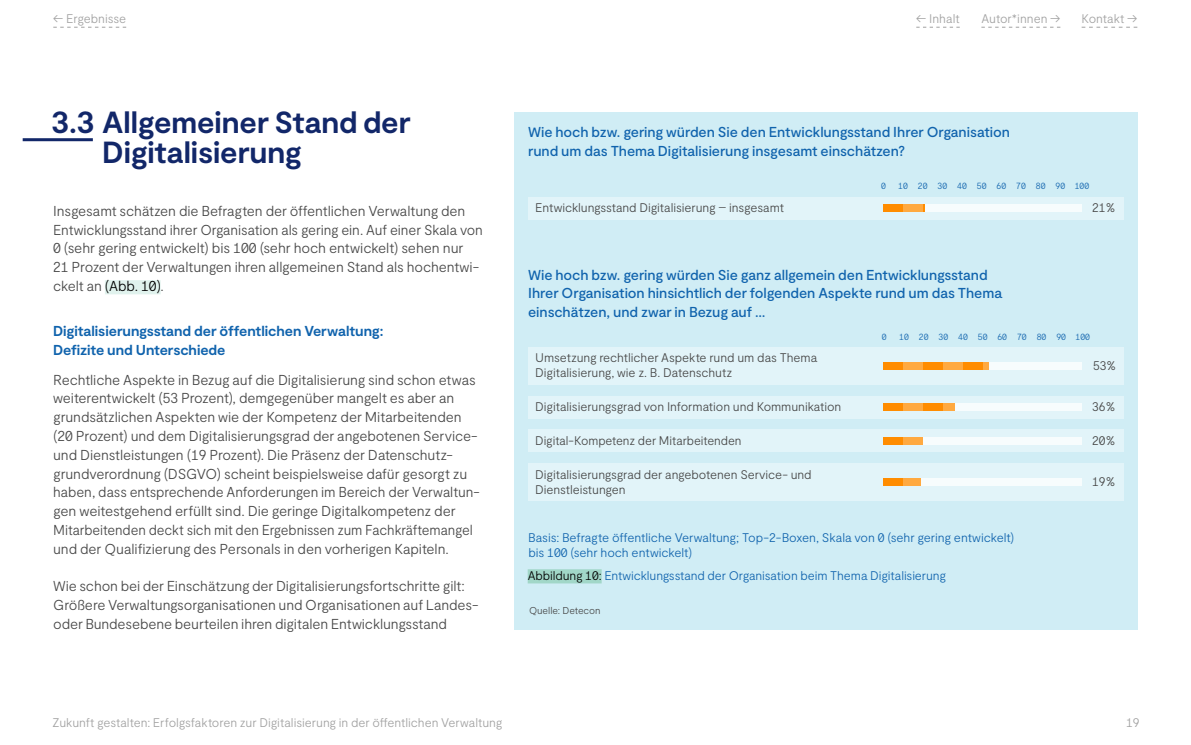
<style>
.page{position:relative;width:1191px;height:745px;background:#fff}
.page>*{position:absolute;margin:0;border:0;box-sizing:border-box;transform-origin:0 0}
.t1{font:700 30.5px/30px "Moderat";letter-spacing:-.005em;color:#122769}
.t2{font:300 14.38px/18.8px "Moderat";letter-spacing:-.005em;color:#464646}
.t3{font:500 14.38px/18.8px "Moderat";letter-spacing:-.005em;color:#1063ad}
.t4{font:700 14.38px/18.8px "Moderat";letter-spacing:-.005em;color:#1063ad}
.t5{font:300 12.5px/15px "Moderat";letter-spacing:-.005em;color:#464646}
.t6{font:300 12.5px/15px "Moderat";letter-spacing:-.005em;color:#1063ad}
.t7{font:300 12.5px "Moderat";color:#a1a1a1}
.t8{font:300 10px "Moderat";letter-spacing:-.005em;color:#464646}
.t9{font:300 9px "Moderat";color:#1063ad}
.s1{color:#000}
</style>
<div class="page">
<div style="left:514px;top:112px;width:623px;height:517px;background:#d0edf5"></div>
<div style="left:527px;top:569px;width:74px;height:14px;background:#a1d7c8"></div>
<div style="left:528px;top:347px;width:595px;height:37px;background:#e2f4f9"></div>
<div style="left:105px;top:280px;width:56px;height:14px;background:#e0f2ed"></div>
<div style="left:528px;top:429px;width:595px;height:23px;background:#e2f4f9"></div>
<div style="left:883px;top:437px;width:199px;height:7px;background:#f7fcfd"></div>
<div style="left:883px;top:437px;width:40px;height:7px;background:#ff8c00"></div>
<div style="left:903px;top:437px;width:20px;height:7px;background:#ffa940"></div>
<div style="left:528px;top:463px;width:595px;height:37px;background:#e2f4f9"></div>
<div style="left:883px;top:478px;width:199px;height:7px;background:#f7fcfd"></div>
<div style="left:883px;top:478px;width:38px;height:7px;background:#ff8c00"></div>
<div style="left:903px;top:478px;width:18px;height:7px;background:#ffa940"></div>
<div style="left:528px;top:197px;width:595px;height:22px;background:#e2f4f9"></div>
<div style="left:883px;top:204px;width:199px;height:8px;background:#f7fcfd"></div>
<div style="left:883px;top:204px;width:42px;height:8px;background:#ff8c00"></div>
<div style="left:903px;top:204px;width:20px;height:8px;background:#ffa940"></div>
<div style="left:528px;top:395px;width:595px;height:23px;background:#e2f4f9"></div>
<div style="left:883px;top:403px;width:199px;height:7px;background:#f7fcfd"></div>
<div style="left:883px;top:362px;width:199px;height:7px;background:#f7fcfd"></div>
<div style="left:883px;top:403px;width:72px;height:7px;background:#ff8c00"></div>
<div style="left:903px;top:403px;width:20px;height:7px;background:#ffa940"></div>
<div style="left:943px;top:403px;width:12px;height:7px;background:#ffa940"></div>
<div style="left:883px;top:362px;width:105px;height:7px;background:#ff8c00"></div>
<div style="left:903px;top:362px;width:20px;height:7px;background:#ffa940"></div>
<div style="left:943px;top:362px;width:20px;height:7px;background:#ffa940"></div>
<div style="left:982px;top:362px;width:6px;height:7px;background:#ffa940"></div>
<hr style="left:23px;top:138px;width:70px;height:3px;background:#122769">
<svg style="left:916px;top:27px;width:43px;height:1px"></svg>
<svg style="left:1081px;top:27px;width:56px;height:1px"></svg>
<svg style="left:981px;top:27px;width:79px;height:1px"></svg>
<svg style="left:53px;top:27px;width:73px;height:1px"></svg>
<p class="t7" style="left:53px;top:11px;width:74px">← Ergebnisse</p>
<p class="t7" style="left:916px;top:11px;width:45px">← Inhalt</p>
<p class="t7" style="left:981px;top:11px;width:80px">Autor*innen →</p>
<p class="t7" style="left:1081px;top:11px;width:57px">Kontakt →</p>
<h1 class="t1" style="left:102px;top:109px;width:310px;text-indent:-51px">3.3 Allgemeiner Stand der<br>Digitalisierung</h1>
<p class="t2" style="left:53px;top:201px;width:431px">Insgesamt schätzen die Befragten der öffentlichen Verwaltung den Entwicklungsstand ihrer Organisation als gering ein. Auf einer Skala von 0 (sehr gering entwickelt) bis 100 (sehr hoch entwickelt) sehen nur<br>21 Prozent der Verwaltungen ihren allgemeinen Stand als hochentwi&shy;ckelt an <span class="s1">(Abb. 10)</span>.</p>
<p class="t4" style="left:53px;top:322px;width:332px">Digitalisierungsstand der öffentlichen Verwaltung:<br>Defizite und Unterschiede</p>
<p class="t2" style="left:53px;top:370px;width:428px">Rechtliche Aspekte in Bezug auf die Digitalisierung sind schon etwas weiterentwickelt (53 Prozent), demgegenüber mangelt es aber an grundsätzlichen Aspekten wie der Kompetenz der Mitarbeitenden (20 Prozent) und dem Digitalisierungsgrad der angebotenen Service&shy;und Dienstleistungen (19 Prozent). Die Präsenz der Datenschutz&shy;grundverordnung (DSGVO) scheint beispielsweise dafür gesorgt zu haben, dass entsprechende Anforderungen im Bereich der Verwaltun&shy;gen weitestgehend erfüllt sind. Die geringe Digitalkompetenz der Mitarbeitenden deckt sich mit den Ergebnissen zum Fachkräftemangel und der Qualifizierung des Personals in den vorherigen Kapiteln.</p>
<p class="t2" style="left:53px;top:576px;width:427px">Wie schon bei der Einschätzung der Digitalisierungsfortschritte gilt:<br>Größere Verwaltungsorganisationen und Organisationen auf Landes&shy;oder Bundesebene beurteilen ihren digitalen Entwicklungsstand</p>
<p class="t3" style="left:528px;top:123px;width:483px">Wie hoch bzw. gering würden Sie den Entwicklungsstand Ihrer Organisation rund um das Thema Digitalisierung insgesamt einschätzen?</p>
<p class="t5" style="left:535px;top:200px;width:250px">Entwicklungsstand Digitalisierung – insgesamt</p>
<p class="t9" style="left:881px;top:181px;width:6px">0</p>
<p class="t9" style="left:898px;top:181px;width:192px">10 20 30 40 50 60 70 80 90 100</p>
<p class="t5" style="left:1092px;top:200px;width:25px">21%</p>
<p class="t3" style="left:528px;top:265px;width:475px">Wie hoch bzw. gering würden Sie ganz allgemein den Entwicklungsstand<br>Ihrer Organisation hinsichtlich der folgenden Aspekte rund um das Thema einschätzen, und zwar in Bezug auf …</p>
<p class="t5" style="left:535px;top:350px;width:283px">Umsetzung rechtlicher Aspekte rund um das Thema<br>Digitalisierung, wie z. B. Datenschutz</p>
<p class="t5" style="left:535px;top:399px;width:308px">Digitalisierungsgrad von Information und Kommunikation</p>
<p class="t5" style="left:535px;top:433px;width:208px">Digital-Kompetenz der Mitarbeitenden</p>
<p class="t5" style="left:535px;top:466px;width:278px">Digitalisierungsgrad der angebotenen Service- und<br>Dienstleistungen</p>
<p class="t9" style="left:882px;top:331px;width:6px">0</p>
<p class="t9" style="left:899px;top:331px;width:192px">10 20 30 40 50 60 70 80 90 100</p>
<p class="t5" style="left:1093px;top:358px;width:25px">53%</p>
<p class="t5" style="left:1092px;top:399px;width:25px">36%</p>
<p class="t5" style="left:1092px;top:433px;width:25px">20%</p>
<p class="t5" style="left:1092px;top:474px;width:25px">19%</p>
<p class="t6" style="left:528px;top:530px;width:488px">Basis: Befragte öffentliche Verwaltung; Top-2-Boxen, Skala von 0 (sehr gering entwickelt) bis 100 (sehr hoch entwickelt)</p>
<p class="t6" style="left:527px;top:568px;width:420px"><span class="s1">Abbildung 10:</span> Entwicklungsstand der Organisation beim Thema Digitalisierung</p>
<p class="t8" style="left:529px;top:604px;width:73px">Quelle: Detecon</p>
<p class="t7" style="left:52px;top:715px;width:452px">Zukunft gestalten: Erfolgsfaktoren zur Digitalisierung in der öffentlichen Verwaltung</p>
<p class="t7" style="left:1126px;top:715px;width:15px">19</p>
</div>
